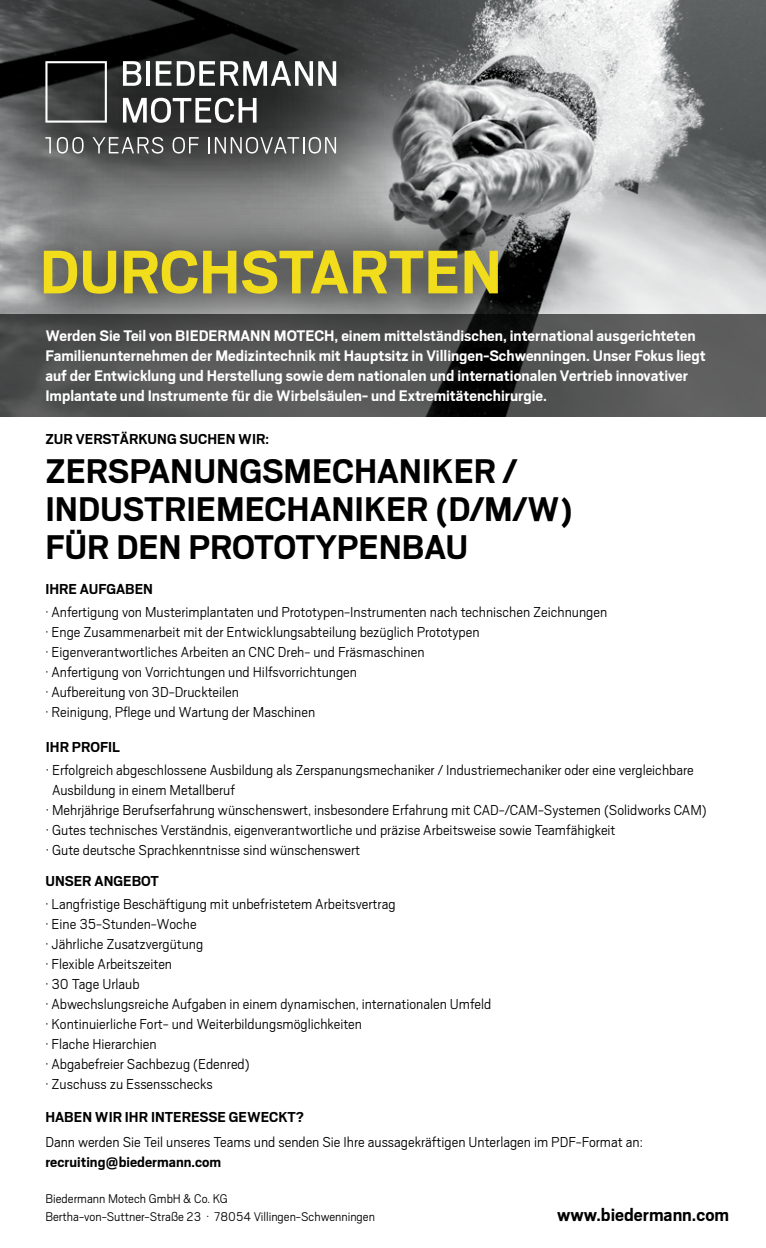
<style>
.page{position:relative;width:766px;height:1248px;background:#fff}
.page>*{position:absolute;margin:0;border:0;box-sizing:border-box;transform-origin:0 0}
.t1{font:700 68px "Scout";color:#f1dd1b}
.t2{font:700 38px/38px "Scout";color:#000}
.t3{font:700 20px "Scout";color:#000}
.t4{font:700 17px/20px "Scout";color:#fff}
.t5{font:300 16px/20px "Scout";color:#000}
.t6{font:700 16px "Scout";color:#000}
.t7{font:300 14px/18px "Scout";color:#000}
</style>
<div class="page">
<img style="left:487px;top:0;width:278px;height:314px">
<svg style="left:0;top:0;width:487px;height:175px;background:#4b4c4d"></svg>
<svg style="left:123px;top:61px;width:18px;height:25px"></svg>
<hr style="left:146px;top:61px;width:4px;height:25px;background:#fff">
<svg style="left:156px;top:61px;width:15px;height:25px"></svg>
<svg style="left:177px;top:61px;width:159px;height:25px"></svg>
<svg style="left:123px;top:98px;width:133px;height:25px"></svg>
<svg style="left:45px;top:61px;width:62px;height:62px;background:#474747"></svg>
<svg style="left:45px;top:137px;width:6px;height:16px"></svg>
<svg style="left:57px;top:137px;width:27px;height:16px"></svg>
<svg style="left:92px;top:137px;width:71px;height:16px"></svg>
<svg style="left:172px;top:137px;width:27px;height:16px"></svg>
<svg style="left:208px;top:137px;width:128px;height:16px;background:#7a7b7b"></svg>
<svg style="left:0;top:314px;width:765px;height:102px;background:#525253"></svg>
<svg style="left:0;top:175px;width:571px;height:193px;background:#676869"></svg>
<h1 class="t1" style="left:40px;top:228px;width:463px">DURCHSTARTEN</h1>
<p class="t4" style="left:45px;top:325px;width:661px">Werden Sie Teil von BIEDERMANN MOTECH, einem mittelständischen, international ausgerichteten Familienunternehmen der Medizintechnik mit Hauptsitz in Villingen-Schwenningen. Unser Fokus liegt auf der Entwicklung und Herstellung sowie dem nationalen und internationalen Vertrieb innovativer Implantate und Instrumente für die Wirbelsäulen- und Extremitätenchirurgie.</p>
<p class="t6" style="left:45px;top:428px;width:225px">ZUR VERSTÄRKUNG SUCHEN WIR:</p>
<h2 class="t2" style="left:45px;top:450px;width:528px">ZERSPANUNGSMECHANIKER /<br>INDUSTRIEMECHANIKER (D/M/W)<br>FÜR DEN PROTOTYPENBAU</h2>
<p class="t6" style="left:45px;top:578px;width:109px">IHRE AUFGABEN</p>
<p class="t5" style="left:45px;top:601px;width:563px">· Anfertigung von Musterimplantaten und Prototypen-Instrumenten nach technischen Zeichnungen · Enge Zusammenarbeit mit der Entwicklungsabteilung bezüglich Prototypen<br>· Eigenverantwortliches Arbeiten an CNC Dreh- und Fräsmaschinen<br>· Anfertigung von Vorrichtungen und Hilfsvorrichtungen<br>· Aufbereitung von 3D-Druckteilen<br>· Reinigung, Pflege und Wartung der Maschinen</p>
<p class="t6" style="left:46px;top:736px;width:75px">IHR PROFIL</p>
<p class="t5" style="left:46px;top:759px;width:649px">· Erfolgreich abgeschlossene Ausbildung als Zerspanungsmechaniker / Industriemechaniker oder eine vergleichbare</p>
<p class="t5" style="left:52px;top:779px;width:184px">Ausbildung in einem Metallberuf</p>
<p class="t5" style="left:46px;top:799px;width:662px">· Mehrjährige Berufserfahrung wünschenswert, insbesondere Erfahrung mit CAD-/CAM-Systemen (Solidworks CAM)</p>
<p class="t5" style="left:46px;top:819px;width:571px">· Gutes technisches Verständnis, eigenverantwortliche und präzise Arbeitsweise sowie Teamfähigkeit</p>
<p class="t5" style="left:46px;top:839px;width:315px">· Gute deutsche Sprachkenntnisse sind wünschenswert</p>
<p class="t6" style="left:45px;top:870px;width:115px">UNSER ANGEBOT</p>
<p class="t5" style="left:45px;top:892px;width:447px">· Langfristige Beschäftigung mit unbefristetem Arbeitsvertrag<br>· Eine 35-Stunden-Woche<br>· Jährliche Zusatzvergütung<br>· Flexible Arbeitszeiten<br>· 30 Tage Urlaub<br>· Abwechslungsreiche Aufgaben in einem dynamischen, internationalen Umfeld · Kontinuierliche Fort- und Weiterbildungsmöglichkeiten<br>· Flache Hierarchien<br>· Abgabefreier Sachbezug (Edenred)<br>· Zuschuss zu Essensschecks</p>
<p class="t6" style="left:45px;top:1106px;width:260px">HABEN WIR IHR INTERESSE GEWECKT?</p>
<p class="t5" style="left:45px;top:1130px;width:598px">Dann werden Sie Teil unseres Teams und senden Sie Ihre aussagekräftigen Unterlagen im PDF-Format an:</p>
<p class="t6" style="left:45px;top:1151px;width:177px">recruiting@biedermann.com</p>
<p class="t7" style="left:45px;top:1188px;width:331px">Biedermann Motech GmbH &amp; Co. KG<br>Bertha-von-Suttner-Straße 23 . 78054 Villingen-Schwenningen</p>
<p class="t3" style="left:557px;top:1201px;width:173px">www.biedermann.com</p>
</div>
